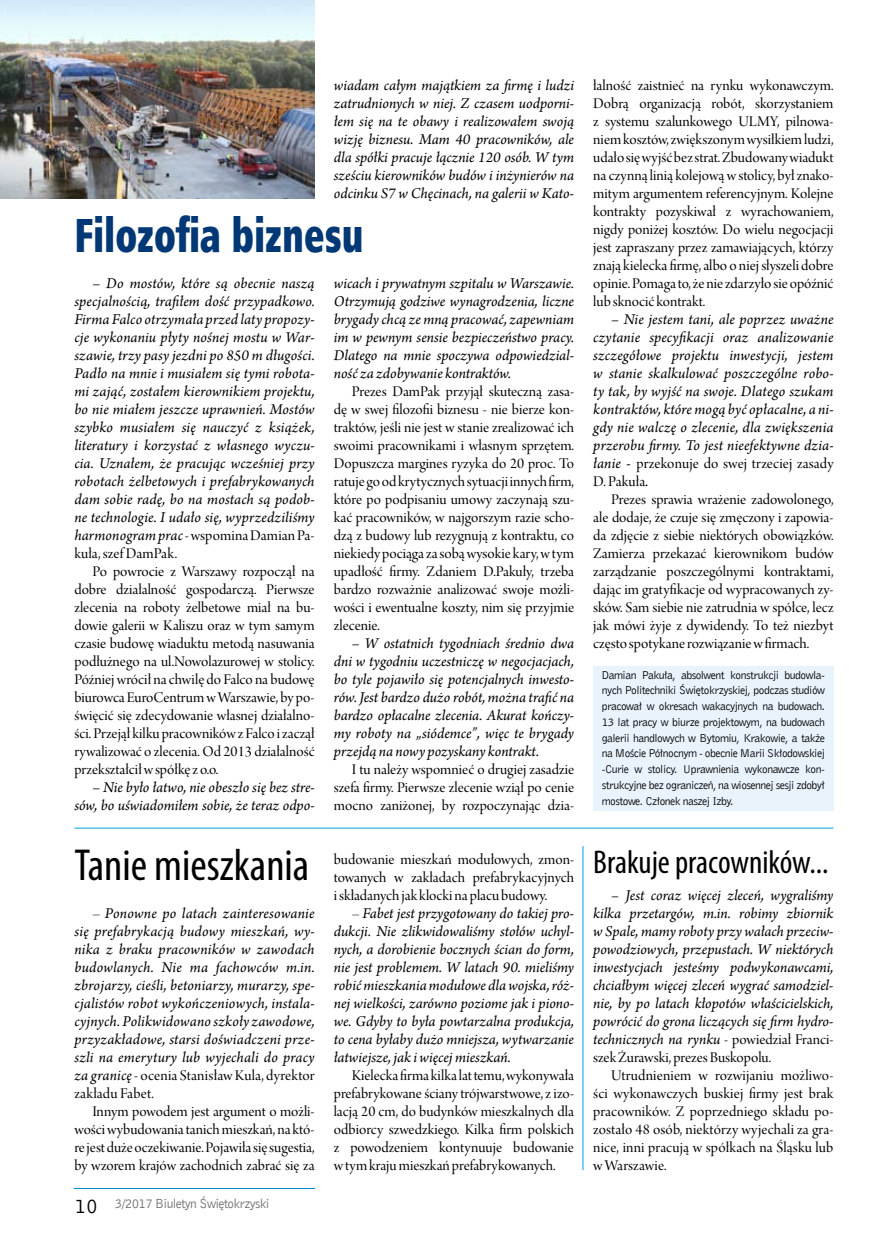
<style>
.page{position:relative;width:876px;height:1246px;background:#fff}
.page>*{position:absolute;margin:0;border:0;box-sizing:border-box;transform-origin:0 0}
.t1{font:48px "Humnst 777 X Blk Cn EU";color:#003876;scale:.8 1}
.t2{font:condensed 45px "Myriad Pro";color:#000}
.t3{font:condensed 33px "Myriad Pro";color:#000}
.t4{font:15.75px/18px "Arno Pro Display";color:#000;text-align:justify}
.t5{font:italic 15.75px/18px "Arno Pro";color:#000;text-align:justify}
.t6{font:13.5px "Bell Gothic EU";letter-spacing:-.05em;color:#6f6f6e}
.t7{font:11.7px/15.8px "Bell Gothic EU";letter-spacing:-.045em;color:#000;text-align:justify}
.s1{font-family:"Arno Pro";font-style:italic}
.s2{font-family:"Arno Pro Display";font-style:normal}
.s3{font-size:21px;color:#000}
</style>
<div class="page">
<hr style="left:74px;top:1188px;width:241px;height:1px;background:#008bd2">
<img style="left:0;top:0;width:315px;height:198px">
<div style="left:593px;top:666px;width:240px;height:144px;background:#e9f3fc"></div>
<hr style="left:74px;top:828px;width:759px;height:1px;background:#009ee3">
<hr style="left:583px;top:846px;width:1px;height:324px;background:#009ee3">
<p class="t5" style="left:334px;top:77px;width:242px">wiadam całym majątkiem za firmę i ludzi zatrudnionych w niej. Z czasem uodporni&shy;łem się na te obawy i realizowałem swoją wizję biznesu. Mam 40 pracowników, ale dla spółki pracuje łącznie 120 osób. W tym sześciu kierowników budów i inżynierów na odcinku S7 w Chęcinach, na galerii w Kato-</p>
<h1 class="t1" style="left:74px;top:204px;width:363px">Filozofia biznesu</h1>
<p class="t5" style="left:74px;top:275px;width:242px;text-indent:18px">– Do mostów, które są obecnie naszą specjalnością, trafiłem dość przypadkowo.<br>Firma Falco otrzymała przed laty propozy&shy;cje wykonaniu płyty nośnej mostu w War&shy;szawie, trzy pasy jezdni po 850 m długości.<br>Padło na mnie i musiałem się tymi robota&shy;mi zająć, zostałem kierownikiem projektu, bo nie miałem jeszcze uprawnień. Mostów szybko musiałem się nauczyć z książek, literatury i korzystać z własnego wyczu&shy;cia. Uznałem, że pracując wcześniej przy robotach żelbetowych i prefabrykowanych dam sobie radę, bo na mostach są podob&shy;ne technologie. I udało się, wyprzedziliśmy</p>
<p class="t4" style="left:74px;top:527px;width:242px"><span class="s1">harmonogram prac</span> - wspomina Damian Pa&shy;kuła, szef DamPak.</p>
<p class="t4" style="left:74px;top:563px;width:242px;text-indent:18px">Po powrocie z Warszawy rozpoczął na dobre działalność gospodarczą. Pierwsze zlecenia na roboty żelbetowe miał na bu&shy;dowie galerii w Kaliszu oraz w tym samym czasie budowę wiaduktu metodą nasuwania podłużnego na ul.Nowolazurowej w stolicy.<br>Później wrócił na chwilę do Falco na budowę biurowca EuroCentrum wWarszawie, by po&shy;święcić się zdecydowanie własnej działalno&shy;ści. Przejął kilku pracowników z Falco izaczął rywalizować o zlecenia. Od 2013 działalność przekształcił współkę z o.o.</p>
<p class="t5" style="left:74px;top:779px;width:242px;text-align:right">– Nie było łatwo, nie obeszło się bez stre&shy;sów, bo uświadomiłem sobie, że teraz odpo-</p>
<p class="t5" style="left:334px;top:275px;width:242px">wicach i prywatnym szpitalu w Warszawie.<br>Otrzymują godziwe wynagrodzenia, liczne brygady chcą ze mną pracować, zapewniam im w pewnym sensie bezpieczeństwo pracy.<br>Dlatego na mnie spoczywa odpowiedzial&shy;ność za zdobywanie kontraktów.</p>
<p class="t4" style="left:334px;top:383px;width:242px;text-indent:18px">Prezes DamPak przyjął skuteczną zasa&shy;dę w swej filozofii biznesu - nie bierze kon&shy;traktów, jeśli nie jest w stanie zrealizować ich swoimi pracownikami i własnym sprzętem.<br>Dopuszcza margines ryzyka do 20 proc. To ratuje go od krytycznych sytuacji innych firm, które po podpisaniu umowy zaczynają szu&shy;kać pracowników, w najgorszym razie scho&shy;dzą z budowy lub rezygnują z kontraktu, co niekiedy pociąga za sobą wysokie kary, wtym upadłość firmy. Zdaniem D.Pakuły, trzeba bardzo rozważnie analizować swoje możli&shy;wości i ewentualne koszty, nim się przyjmie zlecenie.</p>
<p class="t5" style="left:334px;top:635px;width:242px;text-indent:18px">– W ostatnich tygodniach średnio dwa dni w tygodniu uczestniczę w negocjacjach, bo tyle pojawiło się potencjalnych inwesto&shy;rów. Jest bardzo dużo robót, można trafić na bardzo opłacalne zlecenia. Akurat kończy&shy;my roboty na „siódemce”, więc te brygady przejdą na nowy pozyskany kontrakt.</p>
<p class="t4" style="left:334px;top:761px;width:242px;text-indent:18px">I tu należy wspomnieć o drugiej zasadzie szefa firmy. Pierwsze zlecenie wziął po cenie mocno zaniżonej, by rozpoczynając dzia-</p>
<h2 class="t2" style="left:74px;top:838px;width:236px">Tanie mieszkania</h2>
<p class="t4" style="left:334px;top:851px;width:242px">budowanie mieszkań modułowych, zmon&shy;towanych w zakładach prefabrykacyjnych iskładanych jak klocki na placu budowy.</p>
<p class="t5" style="left:334px;top:905px;width:242px;text-indent:18px"><span class="s2">–</span> Fabet jest przygotowany do takiej pro&shy;dukcji. Nie zlikwidowaliśmy stołów uchyl&shy;nych, a dorobienie bocznych ścian do form, nie jest problemem. W latach 90. mieliśmy robić mieszkania modułowe dla wojska, róż&shy;nej wielkości, zarówno poziome jak i piono&shy;we. Gdyby to była powtarzalna produkcja, to cena byłaby dużo mniejsza, wytwarzanie łatwiejsze, jak i więcej mieszkań.</p>
<p class="t4" style="left:334px;top:1067px;width:242px;text-indent:18px">Kielecka firma kilka lat temu, wykonywała prefabrykowane ściany trójwarstwowe, z izo&shy;lacją 20 cm, do budynków mieszkalnych dla odbiorcy szwedzkiego. Kilka firm polskich z powodzeniem kontynuuje budowanie wtym kraju mieszkań prefabrykowanych.</p>
<p class="t5" style="left:74px;top:905px;width:242px;text-indent:18px"><span class="s2">–</span> Ponowne po latach zainteresowanie się prefabrykacją budowy mieszkań, wy&shy;nika z braku pracowników w zawodach budowlanych. Nie ma fachowców m.in. zbrojarzy, cieśli, betoniarzy, murarzy, spe&shy;cjalistów robot wykończeniowych, instala&shy;cyjnych. Polikwidowano szkoły zawodowe, przyzakładowe, starsi doświadczeni prze&shy;szli na emerytury lub wyjechali do pracy</p>
<p class="t4" style="left:74px;top:1067px;width:242px"><span class="s1">za granicę</span> - ocenia Stanisław Kula, dyrektor zakładu Fabet.</p>
<p class="t4" style="left:74px;top:1103px;width:242px;text-indent:18px">Innym powodem jest argument o możli&shy;wości wybudowania tanich mieszkań, na któ&shy;re jest duże oczekiwanie. Pojawiła się sugestia, by wzorem krajów zachodnich zabrać się za</p>
<p class="t6" style="left:74px;top:1195px;width:197px"><span class="s3">10</span> 3/2017 Biuletyn Świętokrzyski</p>
<p class="t4" style="left:593px;top:77px;width:242px">łalność zaistnieć na rynku wykonawczym.<br>Dobrą organizacją robót, skorzystaniem z systemu szalunkowego ULMY, pilnowa&shy;niem kosztów, zwiększonym wysiłkiem ludzi, udało się wyjść bez strat. Zbudowany wiadukt na czynną linią kolejową w stolicy, był znako&shy;mitym argumentem referencyjnym. Kolejne kontrakty pozyskiwał z wyrachowaniem, nigdy poniżej kosztów. Do wielu negocjacji jest zapraszany przez zamawiających, którzy znają kielecka firmę, albo o niej słyszeli dobre opinie. Pomaga to, że nie zdarzyło sie opóźnić lub sknocić kontrakt.</p>
<p class="t5" style="left:593px;top:311px;width:242px;text-indent:18px">– Nie jestem tani, ale poprzez uważne czytanie specyfikacji oraz analizowanie szczegółowe projektu inwestycji, jestem w stanie skalkulować poszczególne robo&shy;ty tak, by wyjść na swoje. Dlatego szukam kontraktów, które mogą być opłacalne, a ni&shy;gdy nie walczę o zlecenie, dla zwiększenia przerobu firmy. To jest nieefektywne dzia-</p>
<p class="t4" style="left:593px;top:455px;width:242px"><span class="s1">łanie -</span> przekonuje do swej trzeciej zasady<br>D. Pakuła<span class="s1">.</span></p>
<p class="t4" style="left:593px;top:491px;width:242px;text-indent:18px">Prezes sprawia wrażenie zadowolonego, ale dodaje, że czuje się zmęczony i zapowia&shy;da zdjęcie z siebie niektórych obowiązków.<br>Zamierza przekazać kierownikom budów zarządzanie poszczególnymi kontraktami, dając im gratyfikacje od wypracowanych zy&shy;sków. Sam siebie nie zatrudnia w spółce, lecz jak mówi żyje z dywidendy. To też niezbyt często spotykane rozwiązanie wfirmach.</p>
<p class="t7" style="left:602px;top:666px;width:225px">Damian Pakuła, absolwent konstrukcji budowla&shy;nych Politechniki Świętokrzyskiej, podczas studiów pracował w okresach wakacyjnych na budowach.<br>13 lat pracy w biurze projektowym, na budowach galerii handlowych w Bytomiu, Krakowie, a także na Moście Północnym - obecnie Marii Skłodowskiej -Curie w stolicy. Uprawnienia wykonawcze kon&shy;strukcyjne bez ograniczeń, na wiosennej sesji zdobył mostowe. Członek naszej Izby.</p>
<h3 class="t3" style="left:593px;top:842px;width:237px">Brakuje pracowników...</h3>
<p class="t5" style="left:593px;top:887px;width:242px;text-indent:18px">– Jest coraz więcej zleceń, wygraliśmy kilka przetargów, m.in. robimy zbiornik w Spale, mamy roboty przy wałach przeciw&shy;powodziowych, przepustach. W niektórych inwestycjach jesteśmy podwykonawcami, chciałbym więcej zleceń wygrać samodziel&shy;nie, by po latach kłopotów właścicielskich, powrócić do grona liczących się firm hydro&shy;technicznych na rynku <span class="s2">- powiedział Franci-</span></p>
<p class="t4" style="left:593px;top:1049px;width:180px">szek Żurawski, prezes Buskopolu.</p>
<p class="t4" style="left:611px;top:1067px;width:224px">Utrudnieniem w rozwijaniu możliwo-</p>
<p class="t4" style="left:593px;top:1085px;width:242px">ści wykonawczych buskiej firmy jest brak</p>
<p class="t4" style="left:593px;top:1103px;width:242px">pracowników. Z poprzedniego składu po-</p>
<p class="t4" style="left:593px;top:1121px;width:242px">zostało 48 osób, niektórzy wyjechali za gra-</p>
<p class="t4" style="left:593px;top:1139px;width:242px">nice, inni pracują w spółkach na Śląsku lub</p>
<p class="t4" style="left:593px;top:1157px;width:75px">w Warszawie.</p>
</div>
